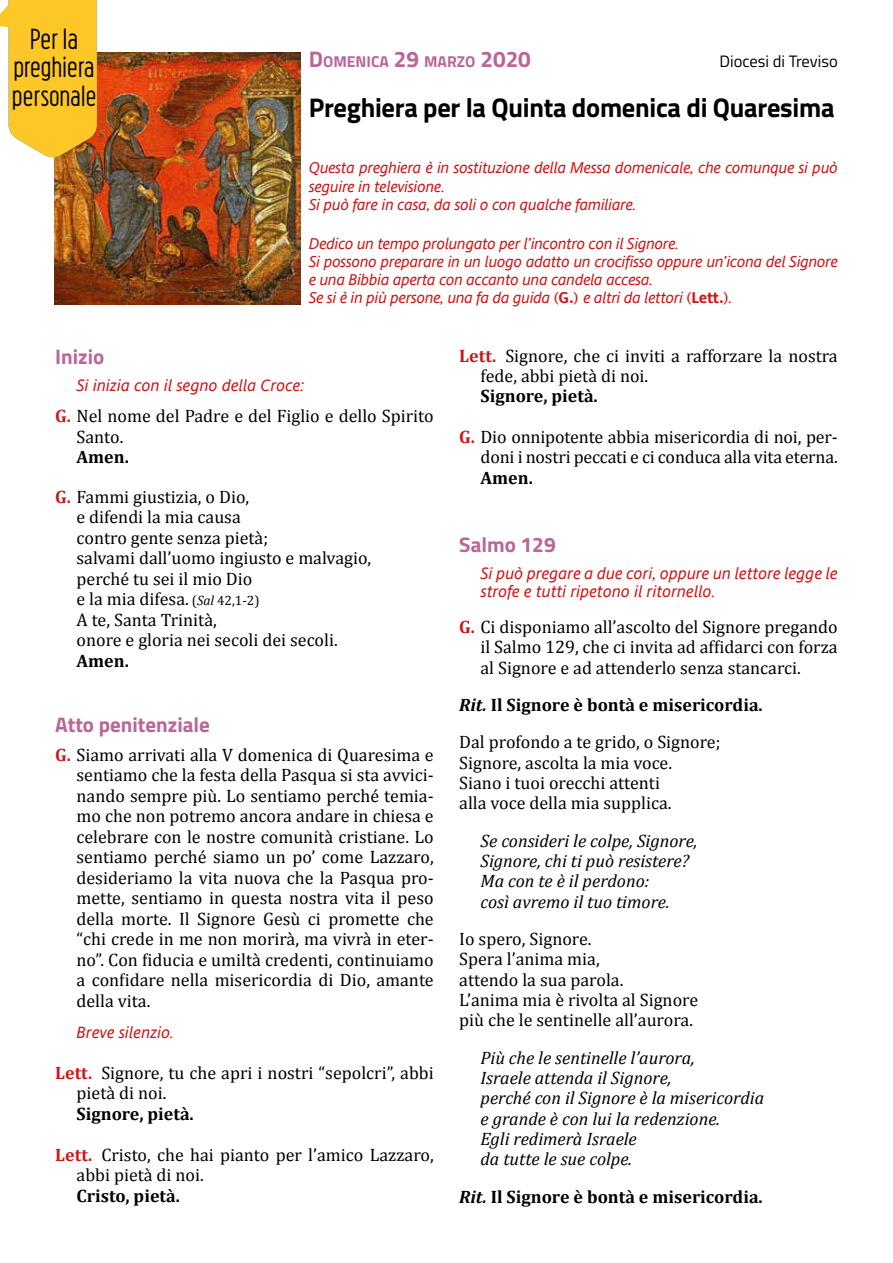
<style>
.page{position:relative;width:893px;height:1263px;background:#fff}
.page>*{position:absolute;margin:0;border:0;box-sizing:border-box;transform-origin:0 0}
.t1{font:700 28.8px/28.8px "Industrial Sans";letter-spacing:.005em;color:#000;text-align:center}
.t2{font:700 27px "Titillium";letter-spacing:-.01em;color:#000}
.t3{font:700 21px "Titillium";color:#bc6597}
.t4{font:18px/20.5px "Cambria";color:#000}
.t5{font:italic 18px/20.4px "Cambria";color:#000}
.t6{font:700 18px/37.3px "Cambria";color:#000}
.t7{font:italic 16.5px/18.6px "Andale Sans";color:#cd171a}
.t8{font:16.5px "Titillium";color:#000}
.t9{font:italic 15.75px/18.1px "Andale Sans";letter-spacing:-.02em;color:#cd171a}
.t10{font:700 15.75px "Titillium";color:#bc6597}
.s1{font-size:22.5px}
.s2{font-style:normal}
.s3{font-weight:700;font-style:normal}
.s4{font-weight:700;color:#cd171a}
.s5{font-weight:700}
.s6{font-size:13.5px}
.s7{font-style:italic;font-size:13.5px}
.s8{font-style:italic}
.s9{font-weight:400}
</style>
<div class="page">
<img style="left:54px;top:52px;width:246px;height:253px">
<svg style="left:0;top:0;width:97px;height:158px;background:#f9c940"></svg>
<h1 class="t1" style="left:12px;top:24px;width:86px">Per la preghiera personale</h1>
<p class="t10" style="left:309px;top:50px;width:224px"><span class="s1">D</span>OMENICA <span class="s1">29</span> MARZO <span class="s1">2020</span></p>
<p class="t8" style="left:719px;top:50px;width:120px">Diocesi di Treviso</p>
<h2 class="t2" style="left:309px;top:87px;width:527px">Preghiera per la Quinta domenica di Quaresima</h2>
<p class="t9" style="left:309px;top:159px;width:530px">Questa preghiera è in sostituzione della Messa domenicale, che comunque si può seguire in televisione.<br>Si può fare in casa, da soli o con qualche familiare.</p>
<p class="t9" style="left:309px;top:234px;width:530px">Dedico un tempo prolungato per l’incontro con il Signore.<br>Si possono preparare in un luogo adatto un crocifisso oppure un’icona del Signore e una Bibbia aperta con accanto una candela accesa.<br>Se si è in più persone, una fa da guida <span class="s2">(</span><span class="s3">G.</span><span class="s2">)</span> e altri da lettori <span class="s2">(</span><span class="s3">Lett.</span><span class="s2">)</span>.</p>
<p class="t3" style="left:55px;top:341px;width:51px">Inizio</p>
<p class="t7" style="left:77px;top:376px;width:229px">Si inizia con il segno della Croce:</p>
<p class="t4" style="left:77px;top:406px;width:359px;text-indent:-21px"><span class="s4">G.</span> Nel nome del Padre e del Figlio e dello Spirito<br>Santo.</p>
<p class="t4" style="left:55px;top:437px;width:195px;line-height:39.3px;text-indent:21px"><span class="s5">Amen.<br></span><span class="s4">G.</span> Fammi giustizia, o Dio,</p>
<p class="t4" style="left:77px;top:507px;width:296px">e difendi la mia causa<br>contro gente senza pietà;<br>salvami dall’uomo ingiusto e malvagio, perché tu sei il mio Dio<br>e la mia difesa. <span class="s6">(</span><span class="s7">Sal</span> <span class="s6">42,1-2)<br></span>A te, Santa Trinità,<br>onore e gloria nei secoli dei secoli.</p>
<p class="t6" style="left:77px;top:641px;width:54px">Amen.</p>
<p class="t3" style="left:55px;top:708px;width:156px">Atto penitenziale</p>
<p class="t4" style="left:77px;top:744px;width:359px;text-align:justify;text-indent:-21px"><span class="s4">G.</span> Siamo arrivati alla V domenica di Quaresima e sentiamo che la festa della Pasqua si sta avvici&shy;nando sempre più. Lo sentiamo perché temia&shy;mo che non potremo ancora andare in chiesa e celebrare con le nostre comunità cristiane. Lo sentiamo perché siamo un po’ come Lazzaro, desideriamo la vita nuova che la Pasqua pro&shy;mette, sentiamo in questa nostra vita il peso della morte. Il Signore Gesù ci promette che “chi crede in me non morirà, ma vivrà in eter&shy;no”. Con fiducia e umiltà credenti, continuiamo a confidare nella misericordia di Dio, amante della vita.</p>
<p class="t7" style="left:77px;top:1022px;width:99px">Breve silenzio.</p>
<p class="t4" style="left:77px;top:1062px;width:359px;text-indent:-21px"><span class="s4">Lett.</span> Signore, tu che apri i nostri “sepolcri”, abbi pietà di noi.</p>
<p class="t6" style="left:77px;top:1094px;width:119px">Signore, pietà.</p>
<p class="t4" style="left:77px;top:1144px;width:359px;text-indent:-21px"><span class="s4">Lett.</span> Cristo, che hai pianto per l’amico Lazzaro, abbi pietà di noi.</p>
<p class="t6" style="left:77px;top:1177px;width:105px">Cristo, pietà.</p>
<p class="t4" style="left:481px;top:345px;width:359px;text-indent:-21px"><span class="s4">Lett.</span> Signore, che ci inviti a rafforzare la nostra fede, abbi pietà di noi.</p>
<p class="t6" style="left:481px;top:377px;width:119px">Signore, pietà.</p>
<p class="t4" style="left:459px;top:427px;width:380px;text-align:right"><span class="s4">G.</span> Dio onnipotente abbia misericordia di noi, per&shy;doni i nostri peccati e ci conduca alla vita eterna.</p>
<p class="t6" style="left:481px;top:459px;width:54px">Amen.</p>
<p class="t3" style="left:459px;top:528px;width:98px">Salmo 129</p>
<p class="t7" style="left:480px;top:563px;width:359px">Si può pregare a due cori, oppure un lettore legge le strofe e tutti ripetono il ritornello.</p>
<p class="t4" style="left:480px;top:617px;width:359px;text-align:justify;text-indent:-21px"><span class="s4">G.</span> Ci disponiamo all’ascolto del Signore pregando il Salmo 129, che ci invita ad affidarci con forza al Signore e ad attenderlo senza stancarci.</p>
<p class="t6" style="left:459px;top:686px;width:305px"><span class="s8">Rit.</span> Il Signore è bontà e misericordia.<br><span class="s9">Dal profondo a te grido, o Signore;</span></p>
<p class="t4" style="left:459px;top:752px;width:214px">Signore, ascolta la mia voce.<br>Siano i tuoi orecchi attenti alla voce della mia supplica.</p>
<p class="t5" style="left:480px;top:830px;width:219px">Se consideri le colpe, Signore,<br>Signore, chi ti può resistere?<br>Ma con te è il perdono:<br>così avremo il tuo timore.</p>
<p class="t4" style="left:459px;top:928px;width:240px">Io spero, Signore.<br>Spera l’anima mia,<br>attendo la sua parola.<br>L’anima mia è rivolta al Signore più che le sentinelle all’aurora.</p>
<p class="t5" style="left:480px;top:1047px;width:285px">Più che le sentinelle l’aurora,<br>Israele attenda il Signore,<br>perché con il Signore è la misericordia e grande è con lui la redenzione.<br>Egli redimerà Israele<br>da tutte le sue colpe.</p>
<p class="t6" style="left:459px;top:1177px;width:305px"><span class="s8">Rit.</span> Il Signore è bontà e misericordia.</p>
</div>
